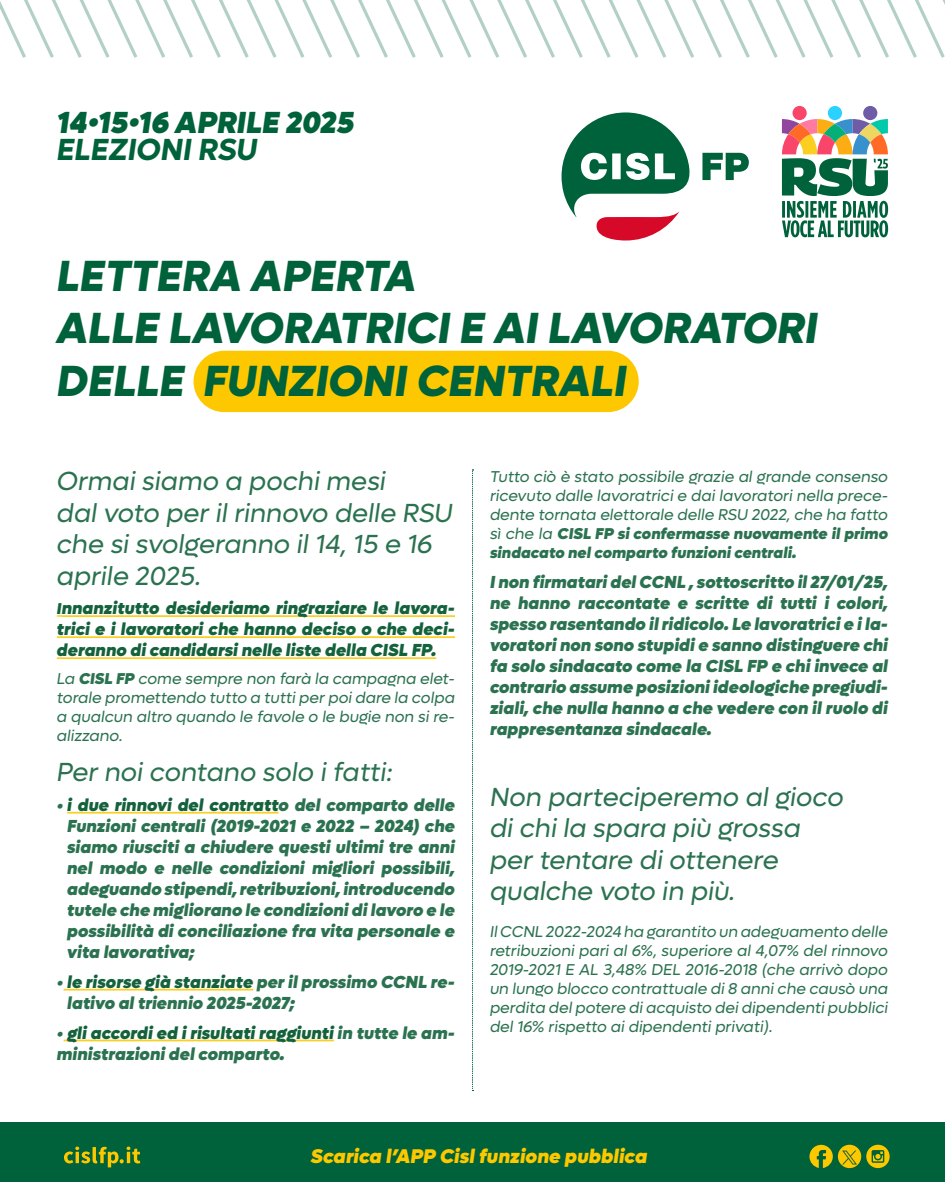
<style>
.page{position:relative;width:945px;height:1182px;background:#fff}
.page>*{position:absolute;margin:0;border:0;box-sizing:border-box;transform-origin:0 0}
.t1{font:italic 800 43.75px/52.5px "Lufga";color:#00623a}
.t2{font:italic 900 30.62px "Lufga";color:#00623a}
.t3{font:italic 700 30.62px "Lufga";color:#00623a}
.t4{font:italic 26.25px/31.5px "Lufga";color:#2b7250}
.t5{font:italic 900 19.86px "Lufga";color:#fec800}
.t6{font:italic 900 17.5px/21px "Lufga";color:#2b7250;text-align:justify}
.t7{font:italic 900 17.5px/21px "Lufga";color:#14623c;text-align:justify}
.t8{font:italic 15.75px/19px "Lufga";color:#2b7250;text-align:justify}
.s1{font-size:15.75px}
.s2{font-weight:900}
.s3{color:#14623c}
</style>
<div class="page">
<div style="left:194px;top:351px;width:445px;height:61px;background:#fec800;border-radius:31px"></div>
<hr style="left:62px;top:615px;width:393px;height:2px;background:#facf1f">
<hr style="left:57px;top:636px;width:398px;height:2px;background:#facf1f">
<hr style="left:57px;top:657px;width:379px;height:2px;background:#facf1f">
<hr style="left:67px;top:811px;width:212px;height:2px;background:#facf1f">
<hr style="left:64px;top:988px;width:189px;height:2px;background:#facf1f">
<hr style="left:64px;top:1039px;width:270px;height:2px;background:#facf1f">
<svg style="left:472px;top:469px;width:1px;height:620px"></svg>
<svg style="left:562px;top:112px;width:128px;height:128px"></svg>
<svg style="left:702px;top:153px;width:47px;height:27px"></svg>
<div style="left:793px;top:106px;width:14px;height:14px;background:#fa456b;border-radius:50%"></div>
<div style="left:828px;top:106px;width:14px;height:14px;background:#2bd1ff;border-radius:50%"></div>
<div style="left:863px;top:106px;width:14px;height:14px;background:#6e5ca6;border-radius:50%"></div>
<svg style="left:782px;top:119px;width:106px;height:118px"></svg>
<div style="left:0;top:1122px;width:945px;height:59px;background:#00623a"></div>
<svg style="left:64px;top:1146px;width:76px;height:21px"></svg>
<svg style="left:809px;top:1144px;width:24px;height:23px"></svg>
<svg style="left:866px;top:1144px;width:24px;height:23px"></svg>
<svg style="left:838px;top:1144px;width:23px;height:23px"></svg>
<svg style="left:842px;top:1150px;width:15px;height:14px"></svg>
<svg style="left:0;top:0;width:945px;height:58px"></svg>
<h2 class="t2" style="left:57px;top:104px;width:299px">14•15•16 APRILE 2025</h2>
<h2 class="t3" style="left:57px;top:131px;width:202px">ELEZIONI RSU</h2>
<h1 class="t1" style="left:57px;top:249px;width:763px">LETTERA APERTA<br>ALLE LAVORATRICI E AI LAVORATORI<br>DELLE FUNZIONI CENTRALI</h1>
<h3 class="t4" style="left:57px;top:465px;width:397px">Ormai siamo a pochi mesi<br>dal voto per il rinnovo delle RSU che si svolgeranno il 14, 15 e 16 aprile 2025.</h3>
<p class="t7" style="left:57px;top:597px;width:400px"><span class="s1">I</span>nnanzitutto desideriamo ringraziare le lavora&shy;trici e i lavoratori che hanno deciso o che deci&shy;deranno di candidarsi nelle liste della CISL FP.</p>
<p class="t8" style="left:57px;top:669px;width:400px">La <span class="s2">CISL FP</span> come sempre non farà la campagna elet&shy;torale promettendo tutto a tutti per poi dare la colpa a qualcun altro quando le favole o le bugie non si re&shy;alizzano.</p>
<h3 class="t4" style="left:57px;top:756px;width:338px">Per noi contano solo i fatti:</h3>
<p class="t6" style="left:67px;top:794px;width:389px;text-indent:-10px">• <span class="s3">i due rinnovi del contratt</span>o del comparto delle Funzioni centrali (2019-2021 e 2022 – 2024) che siamo riusciti a chiudere questi ultimi tre anni nel modo e nelle condizioni migliori possibili, adeguando stipendi, retribuzioni, introducendo tutele che migliorano le condizioni di lavoro e le possibilità di conciliazione fra vita personale e vita lavorativa;</p>
<p class="t6" style="left:67px;top:971px;width:389px;text-indent:-10px">• <span class="s3">le risorse già stanziate</span> per il prossimo CCNL re&shy;lativo al triennio 2025-2027;</p>
<p class="t6" style="left:57px;top:1022px;width:400px">• <span class="s3">gli accordi ed i risultati raggiunti</span> in tutte le am&shy;ministrazioni del comparto.</p>
<p class="t8" style="left:490px;top:467px;width:400px">Tutto ciò è stato possibile grazie al grande consenso ricevuto dalle lavoratrici e dai lavoratori nella prece&shy;dente tornata elettorale delle RSU 2022, che ha fatto sì che la <span class="s2">CISL FP si confermasse nuovamente il primo sindacato nel comparto funzioni centrali.</span></p>
<p class="t6" style="left:490px;top:571px;width:400px">I non firmatari del CCNL , sottoscritto il 27/01/25, ne hanno raccontate e scritte di tutti i colori, spesso rasentando il ridicolo. Le lavoratrici e i la&shy;voratori non sono stupidi e sanno distinguere chi fa solo sindacato come la CISL FP e chi invece al contrario assume posizioni ideologiche pregiudi&shy;ziali, che nulla hanno a che vedere con il ruolo di rappresentanza sindacale.</p>
<h3 class="t4" style="left:490px;top:780px;width:356px">Non parteciperemo al gioco di chi la spara più grossa per tentare di ottenere qualche voto in più.</h3>
<p class="t8" style="left:490px;top:921px;width:400px">Il CCNL 2022-2024 ha garantito un adeguamento delle retribuzioni pari al 6%, superiore al 4,07% del rinnovo 2019-2021 E AL 3,48% DEL 2016-2018 (che arrivò dopo un lungo blocco contrattuale di 8 anni che causò una perdita del potere di acquisto dei dipendenti pubblici del 16% rispetto ai dipendenti privati).</p>
<p class="t5" style="left:311px;top:1143px;width:338px">Scarica l’APP Cisl funzione pubblica</p>
</div>
